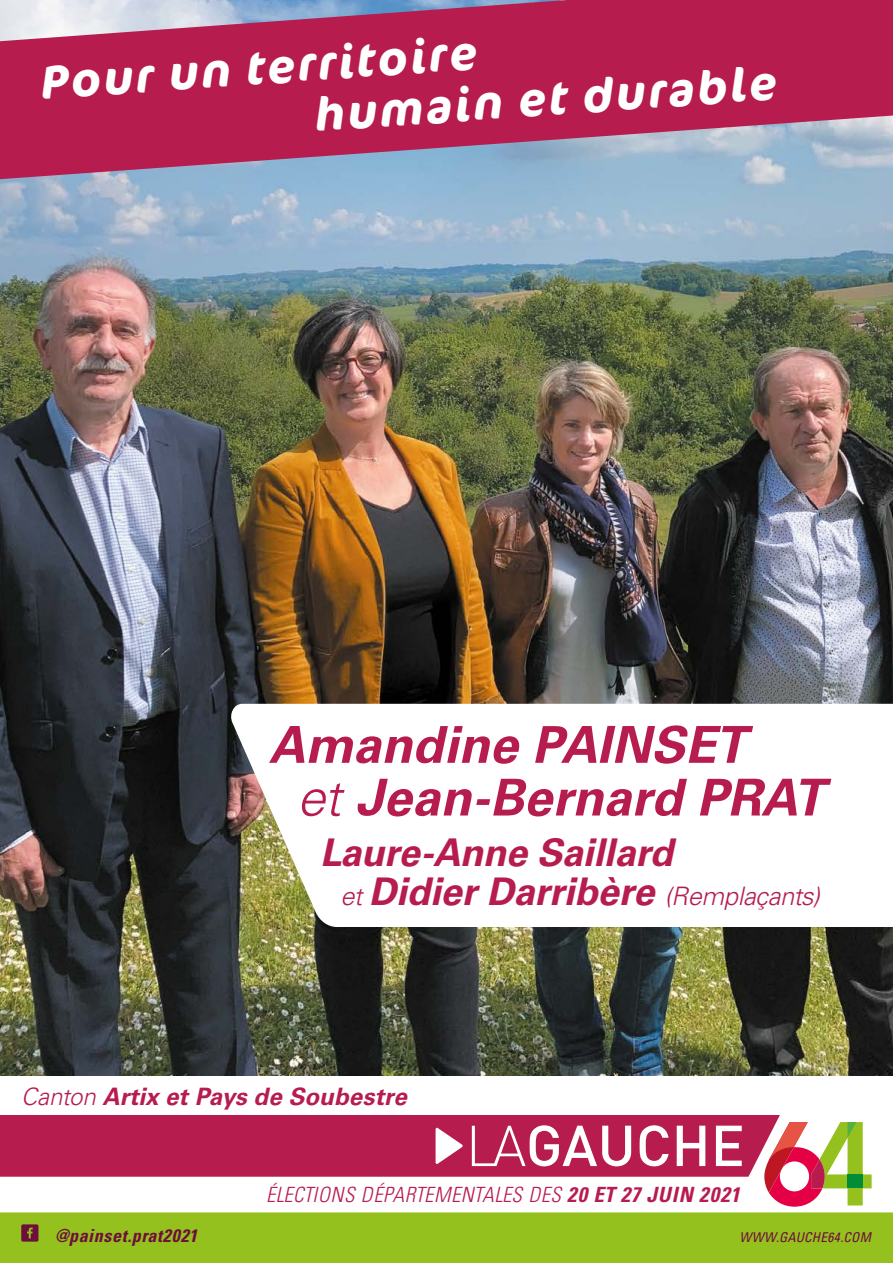
<style>
.page{position:relative;width:893px;height:1263px;background:#fff}
.page>*{position:absolute;margin:0;border:0;box-sizing:border-box;transform-origin:0 0}
.t1{font:italic 700 50.85px "Univers LT Std";color:#b71c4e}
.t2{font:italic 700 46.5px/51px "Cocon Pro";color:#fff}
.t3{font:italic 700 38.1px "Univers LT Std";letter-spacing:-.01em;color:#b71c4e}
.t4{font:italic 300 25.5px "Univers LT Std";letter-spacing:-.015em;color:#b71c4e}
.t5{font:italic 700 24px "Univers LT Std";color:#b71c4e}
.t6{font:italic 300 condensed 21px "Univers LT Std";letter-spacing:.015em;color:#b71c4e}
.t7{font:italic 700 condensed 18px "Univers LT Std";letter-spacing:.035em;color:#6d0f3b}
.t8{font:italic condensed 13.5px "Univers LT Std";letter-spacing:.02em;color:#6d0f3b}
.s1{font-weight:300}
.s2{font-weight:700;font-size:38.1px}
.s3{font-weight:700}
</style>
<div class="page">
<img style="left:0;top:179px;width:893px;height:897px">
<svg style="left:0;top:0;width:893px;height:179px;background:#b24470"></svg>
<div style="left:0;top:1143px;width:893px;height:120px;background:#95c11f"></div>
<svg style="left:0;top:1115px;width:893px;height:97px;background:#d7849f"></svg>
<svg style="left:764px;top:1122px;width:108px;height:85px"></svg>
<svg style="left:640px;top:1125px;width:28px;height:41px"></svg>
<svg style="left:677px;top:1126px;width:28px;height:40px"></svg>
<svg style="left:716px;top:1126px;width:26px;height:40px"></svg>
<svg style="left:472px;top:1125px;width:159px;height:41px;background:#ce6587"></svg>
<svg style="left:436px;top:1128px;width:27px;height:36px"></svg>
<svg style="left:229px;top:704px;width:664px;height:223px"></svg>
<div style="left:21px;top:1224px;width:17px;height:17px;background:#6d0f3b;border-radius:2px"></div>
<svg style="left:27px;top:1227px;width:6px;height:11px"></svg>
<p class="t2" style="left:309px;top:37px;width:465px;text-indent:-271px;rotate:-4deg">Pour un territoire<br>humain et durable</p>
<p class="t1" style="left:269px;top:715px;width:479px">Amandine PAINSET</p>
<p class="t1" style="left:297px;top:768px;width:528px"><span class="s1">et</span> Jean-Bernard PRAT</p>
<p class="t3" style="left:320px;top:830px;width:355px">Laure-Anne Saillard</p>
<p class="t4" style="left:341px;top:880px;width:481px">et <span class="s2">Didier Darribère</span> (Remplaçants)</p>
<p class="t5" style="left:21px;top:1082px;width:387px"><span class="s1">Canton</span> Artix et Pays de Soubestre</p>
<p class="t7" style="left:55px;top:1224px;width:144px">@painset.prat2021</p>
<p class="t6" style="left:266px;top:1182px;width:475px">ÉLECTIONS DÉPARTEMENTALES DES <span class="s3">20 ET 27 JUIN 2021</span></p>
<p class="t8" style="left:740px;top:1228px;width:133px">WWW.GAUCHE64.COM</p>
</div>
